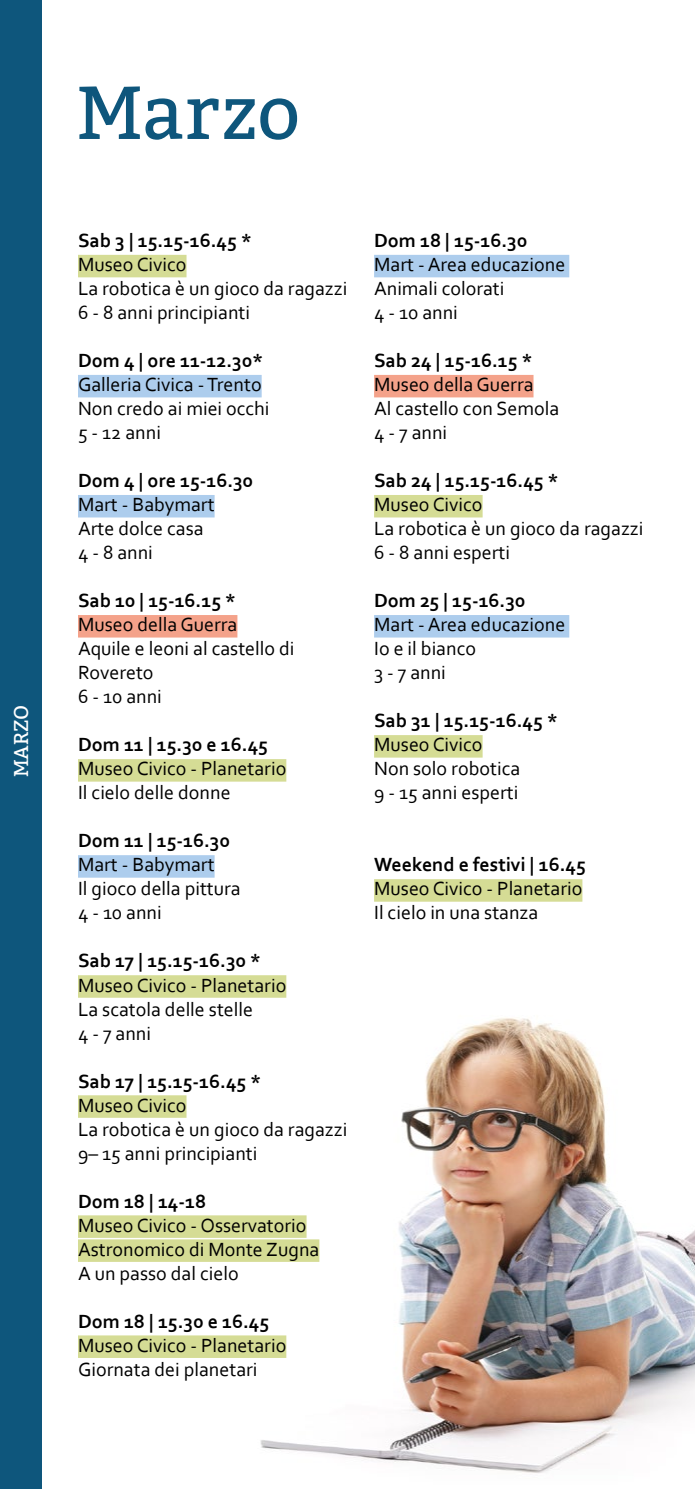
<style>
.page{position:relative;width:695px;height:1489px;background:#fff}
.page>*{position:absolute;margin:0;border:0;box-sizing:border-box;transform-origin:0 0}
.t1{font:75px "Bitter";color:#0e567c}
.t2{font:20px/24px "Corbel";color:#000}
.t3{font:700 20px "Corbel";color:#000}
.t4{font:20px "Bitter";color:#fff}
</style>
<div class="page">
<img style="left:157px;top:975px;width:537px;height:498px">
<div style="left:78px;top:255px;width:108px;height:22px;background:#d5dc95"></div>
<div style="left:78px;top:375px;width:183px;height:22px;background:#adcded"></div>
<div style="left:78px;top:495px;width:136px;height:22px;background:#adcded"></div>
<div style="left:78px;top:615px;width:159px;height:22px;background:#f4a28a"></div>
<div style="left:78px;top:759px;width:208px;height:22px;background:#d5dc95"></div>
<div style="left:78px;top:855px;width:136px;height:22px;background:#adcded"></div>
<div style="left:78px;top:975px;width:208px;height:22px;background:#d5dc95"></div>
<div style="left:78px;top:1095px;width:108px;height:22px;background:#d5dc95"></div>
<div style="left:78px;top:1215px;width:228px;height:22px;background:#d5dc95"></div>
<div style="left:78px;top:1239px;width:241px;height:22px;background:#d5dc95"></div>
<div style="left:78px;top:1335px;width:208px;height:22px;background:#d5dc95"></div>
<div style="left:374px;top:255px;width:195px;height:22px;background:#adcded"></div>
<div style="left:374px;top:375px;width:159px;height:22px;background:#f4a28a"></div>
<div style="left:374px;top:495px;width:108px;height:22px;background:#d5dc95"></div>
<div style="left:374px;top:615px;width:195px;height:22px;background:#adcded"></div>
<div style="left:374px;top:735px;width:108px;height:22px;background:#d5dc95"></div>
<div style="left:374px;top:879px;width:208px;height:22px;background:#d5dc95"></div>
<div style="left:0;top:0;width:41px;height:1488px;background:#0e567c"></div>
<p class="t4" style="left:9px;top:776px;width:74px;rotate:-90deg">MARZO</p>
<h1 class="t1" style="left:76px;top:69px;width:225px">Marzo</h1>
<p class="t3" style="left:78px;top:228px;width:175px">Sab 3 | 15.15-16.45 *</p>
<p class="t2" style="left:78px;top:252px;width:271px">Museo Civico<br>La robotica è un gioco da ragazzi<br>6 - 8 anni principianti</p>
<p class="t3" style="left:78px;top:348px;width:186px">Dom 4 | ore 11-12.30*</p>
<p class="t2" style="left:78px;top:372px;width:193px">Galleria Civica - Trento<br>Non credo ai miei occhi<br>5 - 12 anni</p>
<p class="t3" style="left:78px;top:468px;width:177px">Dom 4 | ore 15-16.30</p>
<p class="t2" style="left:78px;top:492px;width:138px">Mart - Babymart<br>Arte dolce casa<br>4 - 8 anni</p>
<p class="t3" style="left:78px;top:588px;width:159px">Sab 10 | 15-16.15 *</p>
<p class="t2" style="left:78px;top:612px;width:218px">Museo della Guerra<br>Aquile e leoni al castello di<br>Rovereto<br>6 - 10 anni</p>
<p class="t3" style="left:78px;top:732px;width:191px">Dom 11 | 15.30 e 16.45</p>
<p class="t2" style="left:78px;top:756px;width:210px">Museo Civico - Planetario<br>Il cielo delle donne</p>
<p class="t3" style="left:78px;top:828px;width:153px">Dom 11 | 15-16.30</p>
<p class="t2" style="left:78px;top:852px;width:164px">Mart - Babymart<br>Il gioco della pittura<br>4 - 10 anni</p>
<p class="t3" style="left:78px;top:948px;width:184px">Sab 17 | 15.15-16.30 *</p>
<p class="t2" style="left:78px;top:972px;width:210px">Museo Civico - Planetario<br>La scatola delle stelle<br>4 - 7 anni</p>
<p class="t3" style="left:78px;top:1068px;width:184px">Sab 17 | 15.15-16.45 *</p>
<p class="t2" style="left:78px;top:1092px;width:271px">Museo Civico<br>La robotica è un gioco da ragazzi<br>9– 15 anni principianti</p>
<p class="t3" style="left:78px;top:1188px;width:130px">Dom 18 | 14-18</p>
<p class="t2" style="left:78px;top:1212px;width:243px">Museo Civico - Osservatorio<br>Astronomico di Monte Zugna<br>A un passo dal cielo</p>
<p class="t3" style="left:78px;top:1308px;width:193px">Dom 18 | 15.30 e 16.45</p>
<p class="t2" style="left:78px;top:1332px;width:210px">Museo Civico - Planetario<br>Giornata dei planetari</p>
<p class="t3" style="left:374px;top:228px;width:155px">Dom 18 | 15-16.30</p>
<p class="t2" style="left:374px;top:252px;width:193px">Mart - Area educazione<br>Animali colorati<br>4 - 10 anni</p>
<p class="t3" style="left:374px;top:348px;width:160px">Sab 24 | 15-16.15 *</p>
<p class="t2" style="left:374px;top:372px;width:187px">Museo della Guerra<br>Al castello con Semola<br>4 - 7 anni</p>
<p class="t3" style="left:374px;top:468px;width:186px">Sab 24 | 15.15-16.45 *</p>
<p class="t2" style="left:374px;top:492px;width:271px">Museo Civico<br>La robotica è un gioco da ragazzi<br>6 - 8 anni esperti</p>
<p class="t3" style="left:374px;top:588px;width:153px">Dom 25 | 15-16.30</p>
<p class="t2" style="left:374px;top:612px;width:193px">Mart - Area educazione<br>Io e il bianco<br>3 - 7 anni</p>
<p class="t3" style="left:374px;top:708px;width:185px">Sab 31 | 15.15-16.45 *</p>
<p class="t2" style="left:374px;top:732px;width:148px">Museo Civico<br>Non solo robotica<br>9 - 15 anni esperti</p>
<p class="t3" style="left:374px;top:852px;width:213px">Weekend e festivi | 16.45</p>
<p class="t2" style="left:374px;top:876px;width:210px">Museo Civico - Planetario<br>Il cielo in una stanza</p>
</div>
